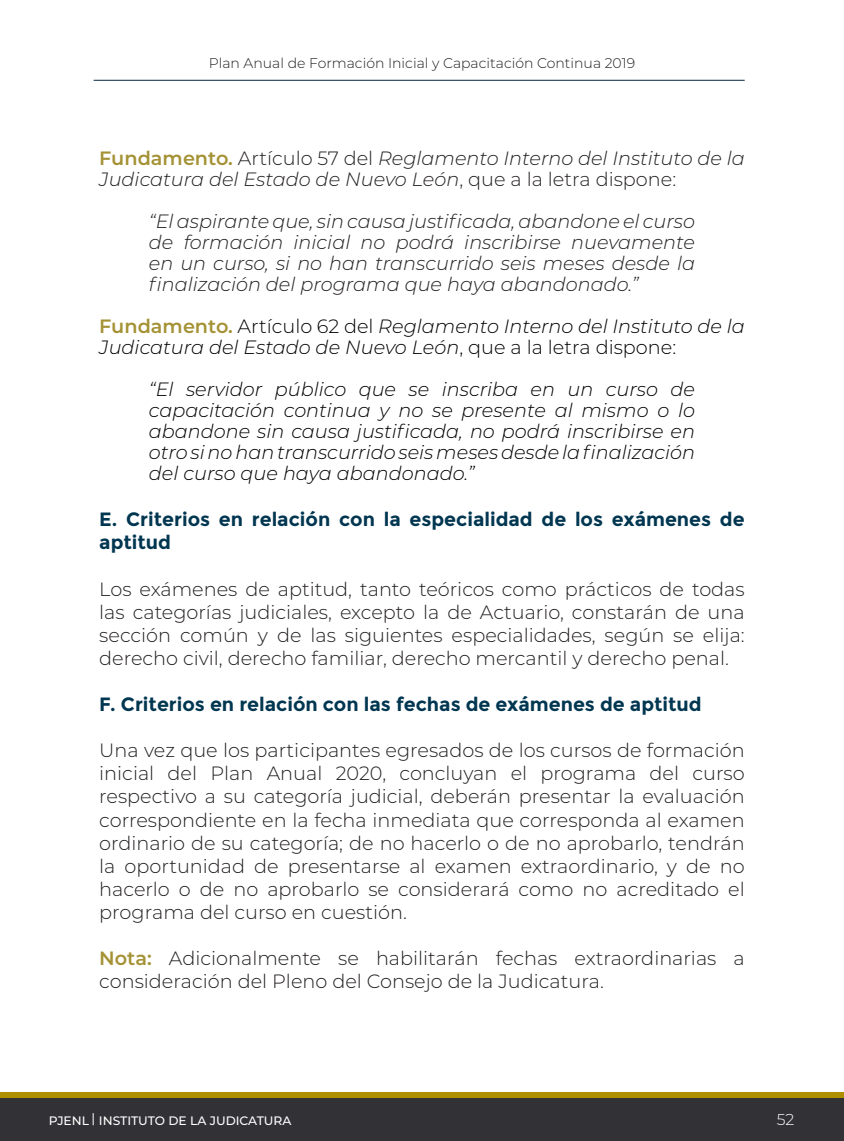
<style>
.page{position:relative;width:844px;height:1141px;background:#fff}
.page>*{position:absolute;margin:0;border:0;box-sizing:border-box;transform-origin:0 0}
.t1{font:300 19.25px/23.1px "Montserrat";color:#231f20;text-align:justify}
.t2{font:italic 300 19.25px/21px "Montserrat";color:#000}
.t3{font:italic 300 19.25px/21px "Montserrat";color:#231f20}
.t4{font:700 19.25px/23.1px "Montserrat";color:#013651}
.t5{font:300 15.75px "Montserrat";color:#fff}
.t6{font:300 14px "Montserrat";color:#231f20}
.t7{font:500 12.25px "Montserrat";color:#fff}
.s1{font-weight:600;font-style:normal;color:#a49235}
.s2{font-style:normal}
.s3{font-weight:600;color:#a49234}
</style>
<div class="page">
<div style="left:0;top:1092px;width:843px;height:6px;background:#ad8f00"></div>
<div style="left:0;top:1098px;width:844px;height:43px;background:#323136"></div>
<hr style="left:94px;top:80px;width:650px;height:1px;background:#042945">
<p class="t6" style="left:209px;top:53px;width:428px">Plan Anual de Formación Inicial y Capacitación Continua 2019</p>
<p class="t3" style="left:99px;top:147px;width:646px"><span class="s1">Fundamento.</span> <span class="s2">Artículo 57 del</span> Reglamento Interno del Instituto de la<br>Judicatura del Estado de Nuevo León<span class="s2">, que a la letra dispone:</span></p>
<p class="t3" style="left:149px;top:210px;width:547px;text-align:justify">“El aspirante que, sin causa justificada, abandone el curso de formación inicial no podrá inscribirse nuevamente en un curso, si no han transcurrido seis meses desde la finalización del programa que haya abandonado.”</p>
<p class="t2" style="left:99px;top:315px;width:646px"><span class="s1">Fundamento.</span> <span class="s2">Artículo 62 del</span> Reglamento Interno del Instituto de la<br>Judicatura del Estado de Nuevo León<span class="s2">, que a la letra dispone:</span></p>
<p class="t2" style="left:149px;top:378px;width:547px;text-align:justify">“El servidor público que se inscriba en un curso de capacitación continua y no se presente al mismo o lo abandone sin causa justificada, no podrá inscribirse en otro si no han transcurrido seis meses desde la finalización del curso que haya abandonado.”</p>
<p class="t4" style="left:99px;top:508px;width:646px">E. Criterios en relación con la especialidad de los exámenes de aptitud</p>
<p class="t1" style="left:99px;top:576px;width:646px">Los exámenes de aptitud, tanto teóricos como prácticos de todas las categorías judiciales, excepto la de Actuario, constarán de una sección común y de las siguientes especialidades, según se elija: derecho civil, derecho familiar, derecho mercantil y derecho penal.</p>
<p class="t4" style="left:99px;top:693px;width:603px">F. Criterios en relación con las fechas de exámenes de aptitud</p>
<p class="t1" style="left:99px;top:738px;width:646px">Una vez que los participantes egresados de los cursos de formación inicial del Plan Anual 2020, concluyan el programa del curso respectivo a su categoría judicial, deberán presentar la evaluación correspondiente en la fecha inmediata que corresponda al examen ordinario de su categoría; de no hacerlo o de no aprobarlo, tendrán la oportunidad de presentarse al examen extraordinario, y de no hacerlo o de no aprobarlo se considerará como no acreditado el programa del curso en cuestión.</p>
<p class="t1" style="left:99px;top:946px;width:646px"><span class="s3">Nota:</span> Adicionalmente se habilitarán fechas extraordinarias a consideración del Pleno del Consejo de la Judicatura.</p>
<p class="t7" style="left:49px;top:1112px;width:244px">PJENL INSTITUTO DE LA JUDICATURA</p>
<p class="t5" style="left:776px;top:1109px;width:19px">52</p>
</div>
